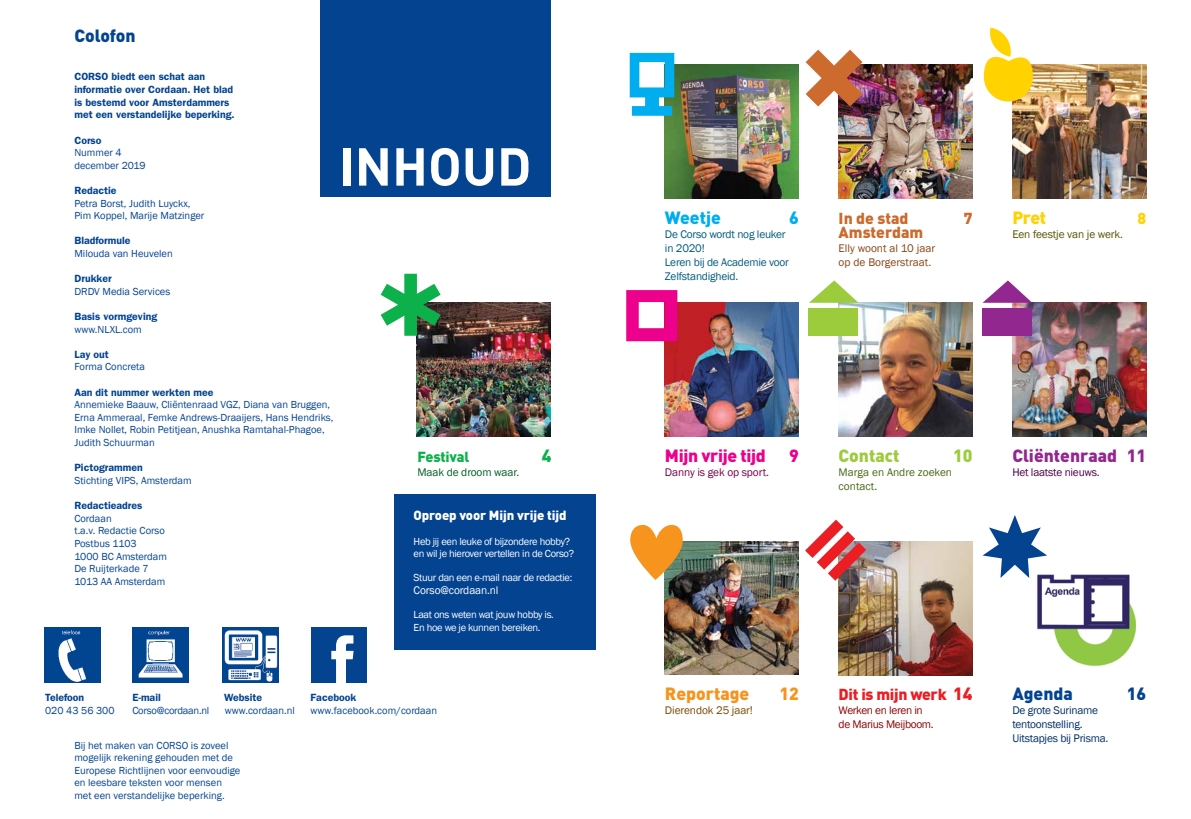
<style>
.page{position:relative;width:1191px;height:819px;background:#fff}
.page>*{position:absolute;margin:0;border:0;box-sizing:border-box;transform-origin:0 0}
.t1{font:700 52.5px "DIN";color:#fff}
.t2{font:900 17.5px "DIN";color:#034390}
.t3{font:900 17.5px "DIN";letter-spacing:-.02em;color:#ec008c}
.t4{font:900 17.5px "DIN";color:#92278f}
.t5{font:900 17.5px "DIN";color:#f7941e}
.t6{font:900 17.5px "DIN";color:#9ccb3b}
.t7{font:900 17.5px "DIN";color:#00aeef}
.t8{font:900 17.5px "DIN";color:#ffd200}
.t9{font:900 17.5px "DIN";color:#0db14b}
.t10{font:900 15.75px "DIN";color:#cd6a2d}
.t11{font:900 15.75px "DIN";letter-spacing:-.02em;color:#ed1d24}
.t12{font:900 15.75px "DIN";color:#ffd200}
.t13{font:900 14.44px "DIN";letter-spacing:-.01em;color:#0db14b}
.t14{font:900 13.12px "DIN";letter-spacing:-.01em;color:#fff}
.t15{font:11.38px/14px "Franklin Gothic";letter-spacing:-.02em;color:#005b7f}
.t16{font:11.38px/14px "Franklin Gothic";letter-spacing:-.02em;color:#002f67}
.t17{font:11.38px/14px "Franklin Gothic";color:#874515}
.t18{font:11.38px/14px "Franklin Gothic";letter-spacing:-.03em;color:#8b0304}
.t19{font:11.38px/14px "Franklin Gothic";color:#486816}
.t20{font:11.38px "Franklin Gothic";letter-spacing:-.01em;color:#585300}
.t21{font:11.38px "Franklin Gothic";letter-spacing:-.01em;color:#7b0046}
.t22{font:11.38px "Franklin Gothic";letter-spacing:-.02em;color:#4b0049}
.t23{font:11.38px "Franklin Gothic";letter-spacing:-.01em;color:#7d4900}
.t24{font:11.38px "Franklin Gothic";letter-spacing:-.01em;color:#005d22}
.t25{font:11.38px "Franklin Gothic";letter-spacing:-.01em;color:#fff}
.t26{font:10.5px/12.6px "Franklin Gothic";color:#034390}
.t27{font:600 10.5px/12.6px "Franklin Gothic";color:#034390}
.t28{font:10.5px/12.2px "Franklin Gothic";letter-spacing:-.03em;color:#fff}
.t29{font:10.5px "Franklin Gothic";letter-spacing:-.02em;color:#034390}
.s1{font-size:17.5px}
</style>
<div class="page">
<img style="left:1012px;top:303px;width:134px;height:134px">
<img style="left:1012px;top:64px;width:134px;height:134px">
<img style="left:45px;top:627px;width:55px;height:56px">
<img style="left:222px;top:627px;width:56px;height:56px">
<div style="left:311px;top:627px;width:56px;height:56px;background:#034390"></div>
<img style="left:133px;top:627px;width:56px;height:56px">
<div style="left:320px;top:0;width:231px;height:196px;background:#034390"></div>
<div style="left:394px;top:494px;width:201px;height:156px;background:#034390"></div>
<img style="left:665px;top:64px;width:134px;height:134px">
<img style="left:838px;top:64px;width:134px;height:134px">
<img style="left:665px;top:303px;width:134px;height:134px">
<img style="left:838px;top:303px;width:134px;height:134px">
<img style="left:665px;top:541px;width:134px;height:133px">
<img style="left:838px;top:541px;width:134px;height:134px">
<img style="left:417px;top:303px;width:134px;height:134px">
<svg style="left:630px;top:53px;width:44px;height:63px"></svg>
<svg style="left:805px;top:50px;width:57px;height:56px"></svg>
<svg style="left:626px;top:290px;width:51px;height:51px"></svg>
<svg style="left:380px;top:274px;width:60px;height:62px"></svg>
<div style="left:809px;top:309px;width:49px;height:27px;background:#9ccb3b"></div>
<svg style="left:809px;top:280px;width:49px;height:23px"></svg>
<div style="left:982px;top:309px;width:49px;height:27px;background:#92278f"></div>
<svg style="left:982px;top:280px;width:50px;height:23px"></svg>
<svg style="left:630px;top:525px;width:52px;height:55px"></svg>
<svg style="left:805px;top:519px;width:61px;height:61px"></svg>
<img style="left:1037px;top:574px;width:99px;height:92px">
<svg style="left:982px;top:515px;width:65px;height:63px"></svg>
<svg style="left:983px;top:27px;width:50px;height:74px"></svg>
<svg style="left:331px;top:635px;width:22px;height:48px"></svg>
<h2 class="t2" style="left:74px;top:24px;width:63px">Colofon</h2>
<p class="t27" style="left:74px;top:70px;width:162px">CORSO biedt een schat aan informatie over Cordaan. Het blad is bestemd voor Amsterdammers met een verstandelijke beperking.</p>
<p class="t27" style="left:74px;top:133px;width:29px">Corso</p>
<p class="t26" style="left:74px;top:146px;width:73px">Nummer 4 december 2019</p>
<p class="t27" style="left:74px;top:184px;width:44px">Redactie</p>
<p class="t26" style="left:74px;top:197px;width:131px">Petra Borst, Judith Luyckx,<br>Pim Koppel, Marije Matzinger</p>
<p class="t27" style="left:74px;top:234px;width:58px">Bladformule</p>
<p class="t26" style="left:74px;top:247px;width:100px">Milouda van Heuvelen</p>
<p class="t27" style="left:74px;top:272px;width:39px">Drukker</p>
<p class="t26" style="left:74px;top:285px;width:97px">DRDV Media Services</p>
<p class="t27" style="left:74px;top:310px;width:84px">Basis vormgeving</p>
<p class="t26" style="left:74px;top:323px;width:69px">www.NLXL.com</p>
<p class="t27" style="left:74px;top:347px;width:36px">Lay out</p>
<p class="t26" style="left:74px;top:361px;width:72px">Forma Concreta</p>
<p class="t27" style="left:74px;top:385px;width:141px">Aan dit nummer werkten mee</p>
<p class="t26" style="left:74px;top:398px;width:260px">Annemieke Baauw, Cliëntenraad VGZ, Diana van Bruggen, Erna Ammeraal, Femke Andrews-Draaijers, Hans Hendriks, Imke Nollet, Robin Petitjean, Anushka Ramtahal-Phagoe, Judith Schuurman</p>
<p class="t27" style="left:74px;top:461px;width:70px">Pictogrammen</p>
<p class="t26" style="left:74px;top:474px;width:119px">Stichting VIPS, Amsterdam</p>
<p class="t27" style="left:74px;top:499px;width:70px">Redactieadres</p>
<p class="t26" style="left:74px;top:512px;width:94px">Cordaan<br>t.a.v. Redactie Corso<br>Postbus 1103<br>1000 BC Amsterdam<br>De Ruijterkade 7<br>1013 AA Amsterdam</p>
<h1 class="t1" style="left:339px;top:132px;width:194px">INHOUD</h1>
<h3 class="t13" style="left:417px;top:447px;width:53px">Festival</h3>
<h2 class="t9" style="left:542px;top:444px;width:11px">4</h2>
<p class="t24" style="left:417px;top:465px;width:103px">Maak de droom waar.</p>
<p class="t14" style="left:413px;top:506px;width:154px">Oproep voor Mijn vrije tijd</p>
<p class="t28" style="left:413px;top:535px;width:162px">Heb jij een leuke of bijzondere hobby? en wil je hierover vertellen in de Corso?</p>
<p class="t28" style="left:413px;top:572px;width:160px">Stuur dan een e-mail naar de redactie:</p>
<p class="t25" style="left:413px;top:583px;width:86px">Corso@cordaan.nl</p>
<p class="t28" style="left:413px;top:608px;width:142px">Laat ons weten wat jouw hobby is.<br>En hoe we je kunnen bereiken.</p>
<p class="t27" style="left:45px;top:691px;width:41px">Telefoon</p>
<p class="t27" style="left:132px;top:691px;width:30px">E-mail</p>
<p class="t27" style="left:224px;top:691px;width:40px">Website</p>
<p class="t26" style="left:45px;top:704px;width:71px">020 43 56 300</p>
<p class="t29" style="left:132px;top:704px;width:78px">Corso@cordaan.nl</p>
<p class="t26" style="left:225px;top:704px;width:72px">www.cordaan.nl</p>
<p class="t26" style="left:74px;top:739px;width:167px">Bij het maken van CORSO is zoveel mogelijk rekening gehouden met de Europese Richtlijnen voor eenvoudige en leesbare teksten voor mensen met een verstandelijke beperking.</p>
<p class="t27" style="left:311px;top:691px;width:47px">Facebook</p>
<p class="t26" style="left:311px;top:704px;width:128px">www.facebook.com/cordaan</p>
<h2 class="t7" style="left:665px;top:206px;width:57px">Weetje</h2>
<h2 class="t7" style="left:789px;top:206px;width:11px">6</h2>
<p class="t15" style="left:665px;top:227px;width:126px">De Corso wordt nog leuker in 2020!<br>Leren bij de Academie voor<br>Zelfstandigheid.</p>
<h3 class="t10" style="left:838px;top:208px;width:71px">In de stad</h3>
<h3 class="t10" style="left:964px;top:208px;width:10px">7</h3>
<h3 class="t10" style="left:838px;top:222px;width:86px">Amsterdam</h3>
<p class="t17" style="left:838px;top:241px;width:98px">Elly woont al 10 jaar op de Borgerstraat.</p>
<h2 class="t8" style="left:1012px;top:206px;width:35px">Pret</h2>
<h3 class="t12" style="left:1137px;top:208px;width:10px">8</h3>
<p class="t20" style="left:1012px;top:227px;width:112px">Een feestje van je werk.</p>
<h2 class="t3" style="left:665px;top:444px;width:102px">Mijn vrije tijd</h2>
<h2 class="t3" style="left:789px;top:444px;width:11px">9</h2>
<p class="t21" style="left:665px;top:465px;width:105px">Danny is gek op sport.</p>
<h2 class="t6" style="left:838px;top:444px;width:62px">Contact</h2>
<h2 class="t6" style="left:953px;top:444px;width:21px">10</h2>
<p class="t19" style="left:838px;top:465px;width:115px">Marga en Andre zoeken contact.</p>
<h2 class="t4" style="left:1012px;top:444px;width:135px">Cliëntenraad 11</h2>
<p class="t22" style="left:1012px;top:465px;width:89px">Het laatste nieuws.</p>
<h2 class="t5" style="left:665px;top:682px;width:86px">Reportage</h2>
<h2 class="t5" style="left:779px;top:682px;width:21px">12</h2>
<p class="t23" style="left:665px;top:703px;width:89px">Dierendok 25 jaar!</p>
<h3 class="t11" style="left:838px;top:684px;width:135px">Dit is mijn werk <span class="s1">14</span></h3>
<p class="t18" style="left:838px;top:703px;width:96px">Werken en leren in de Marius Meijboom.</p>
<h2 class="t2" style="left:1012px;top:682px;width:62px">Agenda</h2>
<h2 class="t2" style="left:1126px;top:682px;width:21px">16</h2>
<p class="t16" style="left:1012px;top:703px;width:98px">De grote Suriname tentoonstelling.<br>Uitstapjes bij Prisma.</p>
</div>
